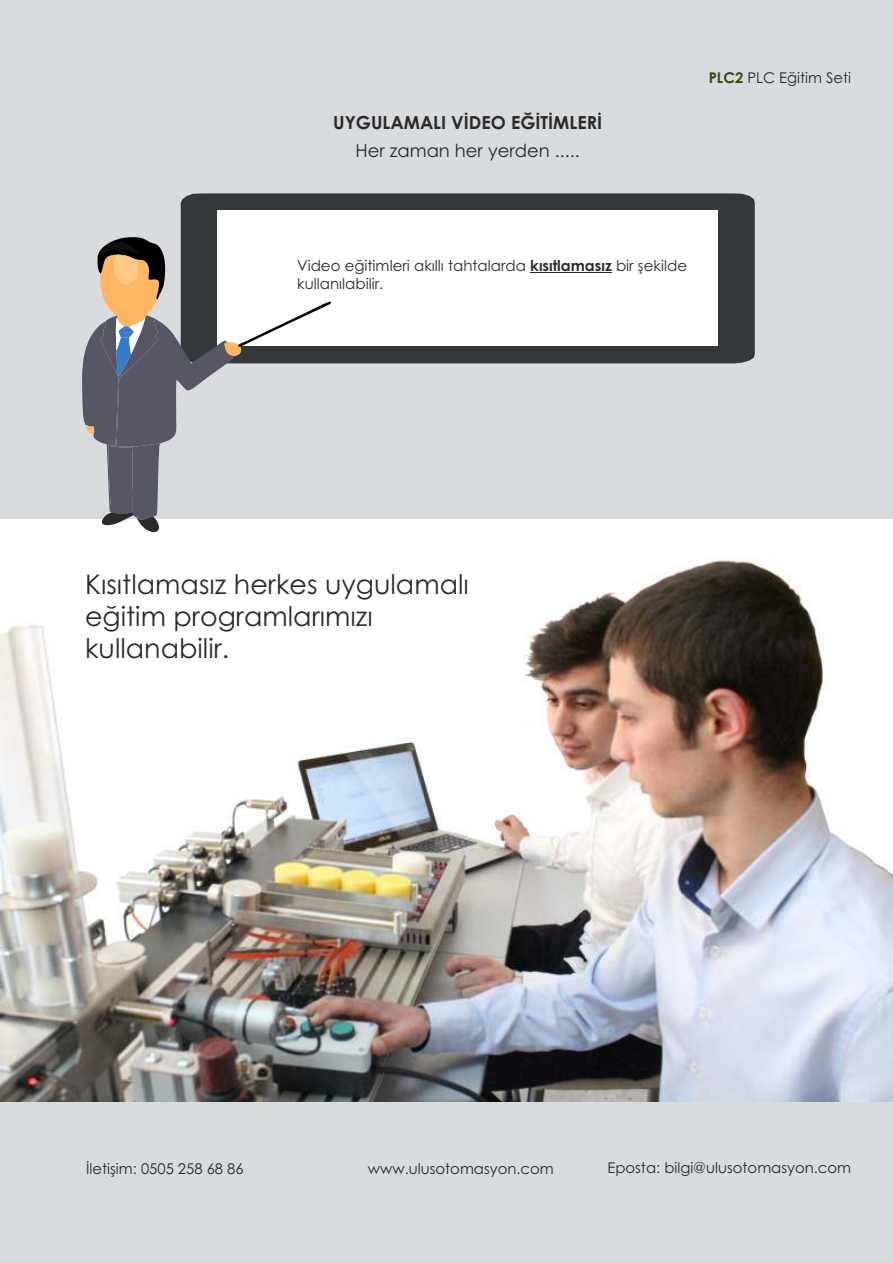
<style>
.page{position:relative;width:893px;height:1263px;background:#fff}
.page>*{position:absolute;margin:0;border:0;box-sizing:border-box;transform-origin:0 0}
.t1{font:27px/32.1px "Century Gothic";color:#2b2a29}
.t2{font:700 18px "Century Gothic";color:#2b2a29}
.t3{font:18px "Century Gothic";color:#2b2a29}
.t4{font:15px/17.9px "Century Gothic";color:#2b2a29}
.t5{font:14.85px "Century Gothic";color:#2b2a29}
.s1{font-weight:700;color:#344d0f}
.s2{font-weight:700}
</style>
<div class="page">
<img style="left:0;top:558px;width:893px;height:544px">
<div style="left:0;top:1102px;width:893px;height:161px;background:#d8dcdf"></div>
<div style="left:0;top:0;width:893px;height:518px;background:#d8dcdf"></div>
<div style="left:181px;top:193px;width:574px;height:170px;background:#34383b"></div>
<div style="left:218px;top:211px;width:500px;height:135px;background:#fff"></div>
<svg style="left:81px;top:235px;width:250px;height:298px"></svg>
<hr style="left:530px;top:272px;width:82px;height:1px;background:#2b2a29">
<p class="t2" style="left:333px;top:115px;width:270px">UYGULAMALI VİDEO EĞİTİMLERİ</p>
<p class="t3" style="left:355px;top:144px;width:226px">Her zaman her yerden .....</p>
<p class="t5" style="left:709px;top:72px;width:144px"><span class="s1">PLC2</span> PLC Eğitim Seti</p>
<p class="t4" style="left:297px;top:258px;width:391px">Video eğitimleri akıllı tahtalarda <span class="s2">kısıtlamasız</span> bir şekilde kullanılabilir.</p>
<h1 class="t1" style="left:85px;top:571px;width:385px">Kısıtlamasız herkes uygulamalı eğitim programlarımızı kullanabilir.</h1>
<p class="t5" style="left:86px;top:1163px;width:159px">İletişim: 0505 258 68 86</p>
<p class="t5" style="left:368px;top:1163px;width:188px">www.ulusotomasyon.com</p>
<p class="t5" style="left:607px;top:1162px;width:245px">Eposta: bilgi@ulusotomasyon.com</p>
</div>
